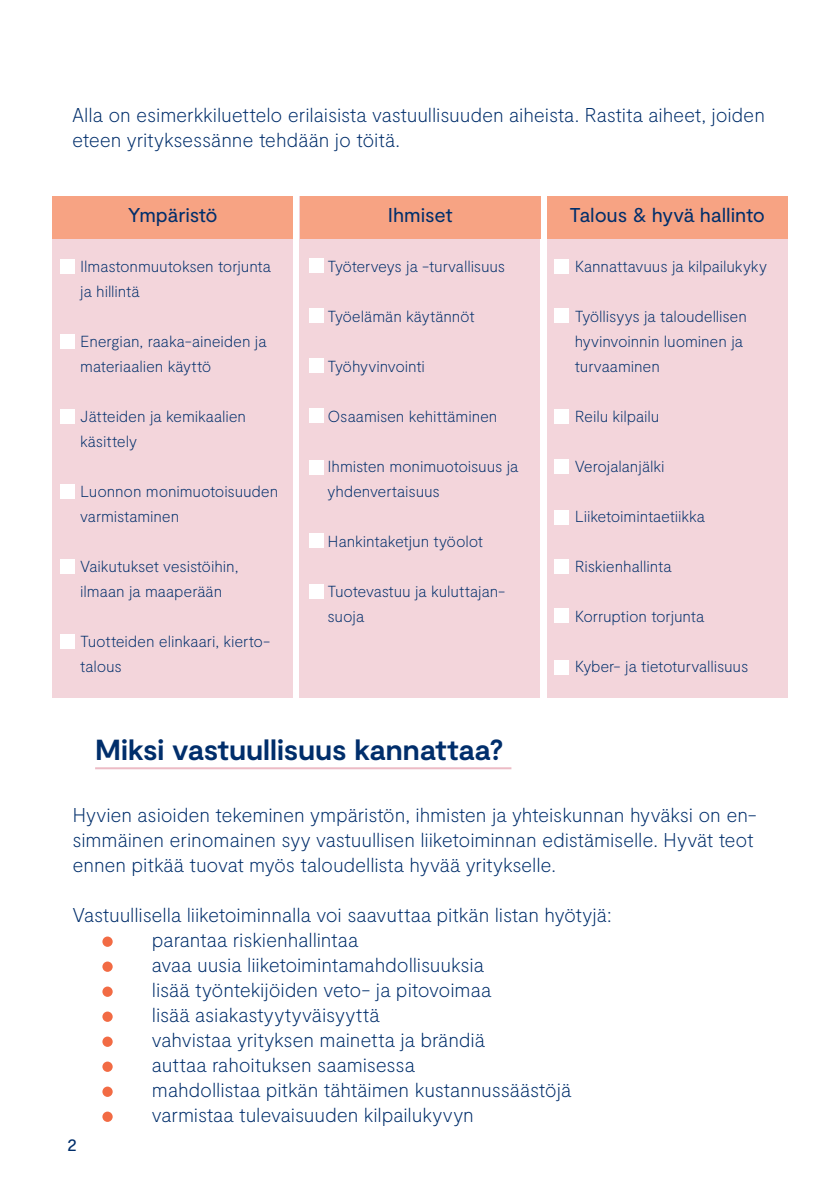
<style>
.page{position:relative;width:840px;height:1191px;background:#fff}
.page>*{position:absolute;margin:0;border:0;box-sizing:border-box;transform-origin:0 0}
.Väliotsikko{font:700 29px "Moderat";color:#002e6b}
.Leipis{font:100 20px/25px "Moderat";letter-spacing:-.01em;color:#002e6b}
.Leipis-2{font:20px "Moderat";letter-spacing:-.005em;color:#002e6b}
.t1{font:18px "Moderat";color:#002e6b}
.Leipis-3{font:100 16px/25px "Moderat";letter-spacing:-.01em;color:#002e6b}
.s1{font-weight:900;font-size:60px;color:#f26b44}
</style>
<div class="page">
<div style="left:53px;top:196px;width:239px;height:501px;background:#f3d5db"></div>
<div style="left:547px;top:196px;width:239px;height:501px;background:#f3d5db"></div>
<div style="left:300px;top:196px;width:239px;height:501px;background:#f3d5db"></div>
<div style="left:53px;top:196px;width:239px;height:42px;background:#f7a383"></div>
<div style="left:547px;top:196px;width:239px;height:42px;background:#f7a383"></div>
<div style="left:300px;top:196px;width:240px;height:42px;background:#f7a383"></div>
<div style="left:60px;top:259px;width:14px;height:14px;background:#fff"></div>
<div style="left:60px;top:634px;width:14px;height:14px;background:#fff"></div>
<div style="left:60px;top:559px;width:14px;height:14px;background:#fff"></div>
<div style="left:60px;top:484px;width:14px;height:14px;background:#fff"></div>
<div style="left:60px;top:409px;width:14px;height:14px;background:#fff"></div>
<div style="left:60px;top:334px;width:14px;height:14px;background:#fff"></div>
<div style="left:554px;top:259px;width:14px;height:14px;background:#fff"></div>
<div style="left:554px;top:660px;width:14px;height:14px;background:#fff"></div>
<div style="left:554px;top:559px;width:14px;height:14px;background:#fff"></div>
<div style="left:554px;top:510px;width:14px;height:14px;background:#fff"></div>
<div style="left:554px;top:409px;width:14px;height:14px;background:#fff"></div>
<div style="left:554px;top:309px;width:14px;height:14px;background:#fff"></div>
<div style="left:309px;top:259px;width:14px;height:14px;background:#fff"></div>
<div style="left:309px;top:584px;width:14px;height:15px;background:#fff"></div>
<div style="left:309px;top:534px;width:14px;height:14px;background:#fff"></div>
<div style="left:309px;top:460px;width:14px;height:14px;background:#fff"></div>
<div style="left:309px;top:409px;width:14px;height:14px;background:#fff"></div>
<div style="left:309px;top:309px;width:14px;height:14px;background:#fff"></div>
<div style="left:309px;top:358px;width:14px;height:14px;background:#fff"></div>
<div style="left:554px;top:608px;width:14px;height:14px;background:#fff"></div>
<div style="left:554px;top:459px;width:14px;height:14px;background:#fff"></div>
<hr style="left:95px;top:767px;width:416px;height:2px;background:#ecbbc5">
<p class="Leipis" style="left:72px;top:103px;width:694px">Alla on esimerkkiluettelo erilaisista vastuullisuuden aiheista. Rastita aiheet, joiden eteen yrityksessänne tehdään jo töitä.</p>
<p class="Leipis-2" style="left:128px;top:203px;width:91px">Ympäristö</p>
<p class="Leipis-2" style="left:387px;top:203px;width:66px">Ihmiset</p>
<p class="Leipis-2" style="left:569px;top:203px;width:197px">Talous &amp; hyvä hallinto</p>
<p class="Leipis-3" style="left:80px;top:254px;width:192px">Ilmastonmuutoksen torjunta ja hillintä</p>
<p class="Leipis-3" style="left:80px;top:329px;width:188px">Energian, raaka-aineiden ja materiaalien käyttö</p>
<p class="Leipis-3" style="left:80px;top:404px;width:167px">Jätteiden ja kemikaalien käsittely</p>
<p class="Leipis-3" style="left:80px;top:479px;width:199px">Luonnon monimuotoisuuden varmistaminen</p>
<p class="Leipis-3" style="left:80px;top:554px;width:160px">Vaikutukset vesistöihin, ilmaan ja maaperään</p>
<p class="Leipis-3" style="left:80px;top:629px;width:192px">Tuotteiden elinkaari, kierto&shy;talous</p>
<p class="Leipis-3" style="left:327px;top:254px;width:179px">Työterveys ja -turvallisuus</p>
<p class="Leipis-3" style="left:327px;top:304px;width:148px">Työelämän käytännöt</p>
<p class="Leipis-3" style="left:327px;top:354px;width:99px">Työhyvinvointi</p>
<p class="Leipis-3" style="left:327px;top:404px;width:171px">Osaamisen kehittäminen</p>
<p class="Leipis-3" style="left:327px;top:454px;width:192px">Ihmisten monimuotoisuus ja yhdenvertaisuus</p>
<p class="Leipis-3" style="left:327px;top:529px;width:157px">Hankintaketjun työolot</p>
<p class="Leipis-3" style="left:327px;top:579px;width:179px">Tuotevastuu ja kuluttajan&shy;suoja</p>
<p class="Leipis-3" style="left:574px;top:254px;width:193px">Kannattavuus ja kilpailukyky</p>
<p class="Leipis-3" style="left:574px;top:304px;width:174px">Työllisyys ja taloudellisen hyvinvoinnin luominen ja turvaaminen</p>
<p class="Leipis-3" style="left:574px;top:404px;width:86px">Reilu kilpailu</p>
<p class="Leipis-3" style="left:574px;top:454px;width:91px">Verojalanjälki</p>
<p class="Leipis-3" style="left:574px;top:504px;width:132px">Liiketoimintaetiikka</p>
<p class="Leipis-3" style="left:574px;top:554px;width:98px">Riskienhallinta</p>
<p class="Leipis-3" style="left:574px;top:604px;width:131px">Korruption torjunta</p>
<p class="Leipis-3" style="left:574px;top:654px;width:175px">Kyber- ja tietoturvallisuus</p>
<p class="Väliotsikko" style="left:95px;top:733px;width:410px">Miksi vastuullisuus kannattaa?</p>
<p class="Leipis" style="left:72px;top:803px;width:685px">Hyvien asioiden tekeminen ympäristön, ihmisten ja yhteiskunnan hyväksi on en&shy;simmäinen erinomainen syy vastuullisen liiketoiminnan edistämiselle. Hyvät teot ennen pitkää tuovat myös taloudellista hyvää yritykselle.</p>
<p class="Leipis" style="left:72px;top:903px;width:540px">Vastuullisella liiketoiminnalla voi saavuttaa pitkän listan hyötyjä:</p>
<p class="Leipis" style="left:101px;top:928px;width:259px"><span class="s1">•</span> parantaa riskienhallintaa</p>
<p class="Leipis" style="left:101px;top:953px;width:384px"><span class="s1">•</span> avaa uusia liiketoimintamahdollisuuksia</p>
<p class="Leipis" style="left:101px;top:978px;width:392px"><span class="s1">•</span> lisää työntekijöiden veto- ja pitovoimaa</p>
<p class="Leipis" style="left:101px;top:1003px;width:280px"><span class="s1">•</span> lisää asiakastyytyväisyyttä</p>
<p class="Leipis" style="left:101px;top:1028px;width:385px"><span class="s1">•</span> vahvistaa yrityksen mainetta ja brändiä</p>
<p class="Leipis" style="left:101px;top:1053px;width:315px"><span class="s1">•</span> auttaa rahoituksen saamisessa</p>
<p class="Leipis" style="left:101px;top:1078px;width:471px"><span class="s1">•</span> mahdollistaa pitkän tähtäimen kustannussäästöjä</p>
<p class="Leipis" style="left:101px;top:1103px;width:374px"><span class="s1">•</span> varmistaa tulevaisuuden kilpailukyvyn</p>
<p class="t1" style="left:67px;top:1134px;width:11px">2</p>
</div>
